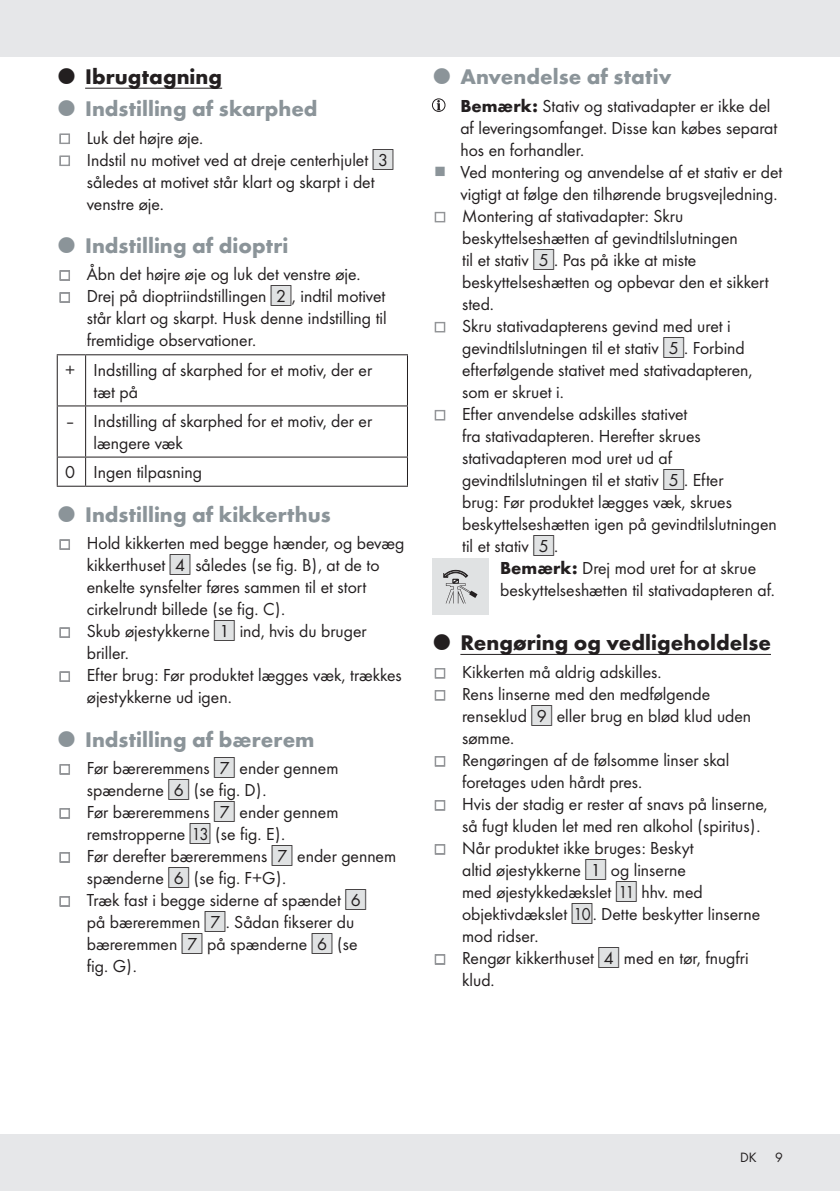
<style>
.page{position:relative;width:840px;height:1191px;background:#fff}
.page>*{position:absolute;margin:0;border:0;box-sizing:border-box;transform-origin:0 0}
.t1{font:700 22px "Futura";color:#8b9499}
.t2{font:700 22px "Futura";color:#231f20}
.t3{font:18px/22px "Futura Boo";color:#231f20}
.t4{font:14px "Futura Boo";color:#231f20}
.s1{font-family:"IMP Lidl Num Box";font-size:15.8px;color:#e0e2e3}
.s2{font-family:"IMP Lidl Num Box";font-size:15.8px}
.s3{font-family:"Futura";font-weight:700}
</style>
<div class="page">
<div style="left:0;top:0;width:839px;height:57px;background:#e6e7e9"></div>
<div style="left:0;top:1134px;width:839px;height:57px;background:#e6e7e9"></div>
<hr style="left:85px;top:88px;width:137px;height:1px;background:#231f20">
<svg style="left:57px;top:354px;width:29px;height:1px"></svg>
<hr style="left:57px;top:355px;width:1px;height:50px;background:#231f20">
<hr style="left:86px;top:354px;width:322px;height:1px;background:#231f20">
<hr style="left:85px;top:355px;width:1px;height:50px;background:#231f20">
<hr style="left:407px;top:355px;width:1px;height:50px;background:#231f20">
<svg style="left:57px;top:405px;width:29px;height:1px"></svg>
<hr style="left:57px;top:406px;width:1px;height:50px;background:#231f20">
<hr style="left:86px;top:405px;width:322px;height:1px;background:#231f20">
<hr style="left:85px;top:406px;width:1px;height:50px;background:#231f20">
<hr style="left:407px;top:406px;width:1px;height:50px;background:#231f20">
<hr style="left:86px;top:456px;width:322px;height:1px;background:#231f20">
<svg style="left:407px;top:457px;width:1px;height:29px"></svg>
<svg style="left:57px;top:456px;width:29px;height:31px"></svg>
<hr style="left:86px;top:486px;width:322px;height:1px;background:#231f20">
<hr style="left:460px;top:654px;width:310px;height:1px;background:#231f20">
<div style="left:432px;top:98px;width:13px;height:14px;border:1px solid #231f20;border-radius:50%"></div>
<svg style="left:436px;top:100px;width:4px;height:10px"></svg>
<div style="left:432px;top:558px;width:56px;height:57px;background:#e0e2e3"></div>
<svg style="left:443px;top:570px;width:34px;height:33px"></svg>
<p class="t2" style="left:85px;top:61px;width:138px">Ibrugtagning</p>
<p class="t1" style="left:85px;top:92px;width:234px">Indstilling af skarphed</p>
<p class="t3" style="left:87px;top:126px;width:308px">Luk det højre øje.<br>Indstil nu motivet ved at dreje centerhjulet <span class="s1">[</span><span class="s2">3] </span>således at motivet står klart og skarpt i det venstre øje.</p>
<p class="t1" style="left:85px;top:229px;width:205px">Indstilling af dioptri</p>
<p class="t3" style="left:87px;top:262px;width:301px">Åbn det højre øje og luk det venstre øje.<br>Drej på dioptriindstillingen <span class="s1">[</span><span class="s2">2]</span>, indtil motivet står klart og skarpt. Husk denne indstilling til fremtidige observationer.</p>
<p class="t3" style="left:94px;top:358px;width:280px;text-indent:-28px">+ Indstilling af skarphed for et motiv, der er tæt på</p>
<p class="t3" style="left:94px;top:409px;width:280px;text-indent:-28px">– Indstilling af skarphed for et motiv, der er længere væk</p>
<p class="t3" style="left:65px;top:460px;width:138px">0 Ingen tilpasning</p>
<p class="t1" style="left:85px;top:498px;width:247px">Indstilling af kikkerthus</p>
<p class="t3" style="left:87px;top:531px;width:319px">Hold kikkerten med begge hænder, og bevæg kikkerthuset <span class="s1">[</span><span class="s2">4]</span> således (se fig. B), at de to enkelte synsfelter føres sammen til et stort cirkelrundt billede (se fig. C).<br>Skub øjestykkerne <span class="s1">[</span><span class="s2">1]</span> ind, hvis du bruger briller.<br>Efter brug: Før produktet lægges væk, trækkes øjestykkerne ud igen.</p>
<p class="t1" style="left:85px;top:723px;width:231px">Indstilling af bærerem</p>
<p class="t3" style="left:87px;top:756px;width:311px">Før bæreremmens <span class="s1">[</span><span class="s2">7]</span> ender gennem spænderne <span class="s1">[</span><span class="s2">6]</span> (se fig. D).<br>Før bæreremmens <span class="s1">[</span><span class="s2">7]</span> ender gennem remstropperne <span class="s1">[</span><span class="s2">13]</span> (se fig. E).<br>Før derefter bæreremmens <span class="s1">[</span><span class="s2">7]</span> ender gennem spænderne <span class="s1">[</span><span class="s2">6]</span> (se fig. F+G).<br>Træk fast i begge siderne af spændet <span class="s1">[</span><span class="s2">6]<br></span>på bæreremmen <span class="s1">[</span><span class="s2">7]</span>. Sådan fikserer du bæreremmen <span class="s1">[</span><span class="s2">7]</span> på spænderne <span class="s1">[</span><span class="s2">6]</span> (se<br>fig. G).</p>
<p class="t1" style="left:460px;top:61px;width:212px">Anvendelse af stativ</p>
<p class="t3" style="left:460px;top:94px;width:323px"><span class="s3">Bemærk:</span> Stativ og stativadapter er ikke del af leveringsomfanget. Disse kan købes separat hos en forhandler.<br>Ved montering og anvendelse af et stativ er det vigtigt at følge den tilhørende brugsvejledning.<br>Montering af stativadapter: Skru beskyttelseshætten af gevindtilslutningen<br>til et stativ <span class="s1">[</span><span class="s2">5]</span>. Pas på ikke at miste beskyttelseshætten og opbevar den et sikkert sted.<br>Skru stativadapterens gevind med uret i gevindtilslutningen til et stativ <span class="s1">[</span><span class="s2">5]</span>. Forbind efterfølgende stativet med stativadapteren, som er skruet i.<br>Efter anvendelse adskilles stativet<br>fra stativadapteren. Herefter skrues stativadapteren mod uret ud af gevindtilslutningen til et stativ <span class="s1">[</span><span class="s2">5]</span>. Efter<br>brug: Før produktet lægges væk, skrues beskyttelseshætten igen på gevindtilslutningen til et stativ <span class="s1">[</span><span class="s2">5]</span>.</p>
<p class="t3" style="left:500px;top:556px;width:276px"><span class="s3">Bemærk:</span> Drej mod uret for at skrue beskyttelseshætten til stativadapteren af.</p>
<p class="t2" style="left:460px;top:627px;width:312px">Rengøring og vedligeholdelse</p>
<p class="t3" style="left:462px;top:660px;width:307px">Kikkerten må aldrig adskilles.<br>Rens linserne med den medfølgende renseklud <span class="s1">[</span><span class="s2">9]</span> eller brug en blød klud uden sømme.<br>Rengøringen af de følsomme linser skal foretages uden hårdt pres.<br>Hvis der stadig er rester af snavs på linserne, så fugt kluden let med ren alkohol (spiritus).<br>Når produktet ikke bruges: Beskyt<br>altid øjestykkerne <span class="s1">[</span><span class="s2">1]</span> og linserne<br>med øjestykkedækslet <span class="s1">[</span><span class="s2">11]</span> hhv. med objektivdækslet <span class="s1">[</span><span class="s2">10]</span>. Dette beskytter linserne mod ridser.<br>Rengør kikkerthuset <span class="s1">[</span><span class="s2">4]</span> med en tør, fnugfri klud.</p>
<p class="t4" style="left:739px;top:1147px;width:18px">DK</p>
<p class="t4" style="left:774px;top:1147px;width:9px">9</p>
</div>
